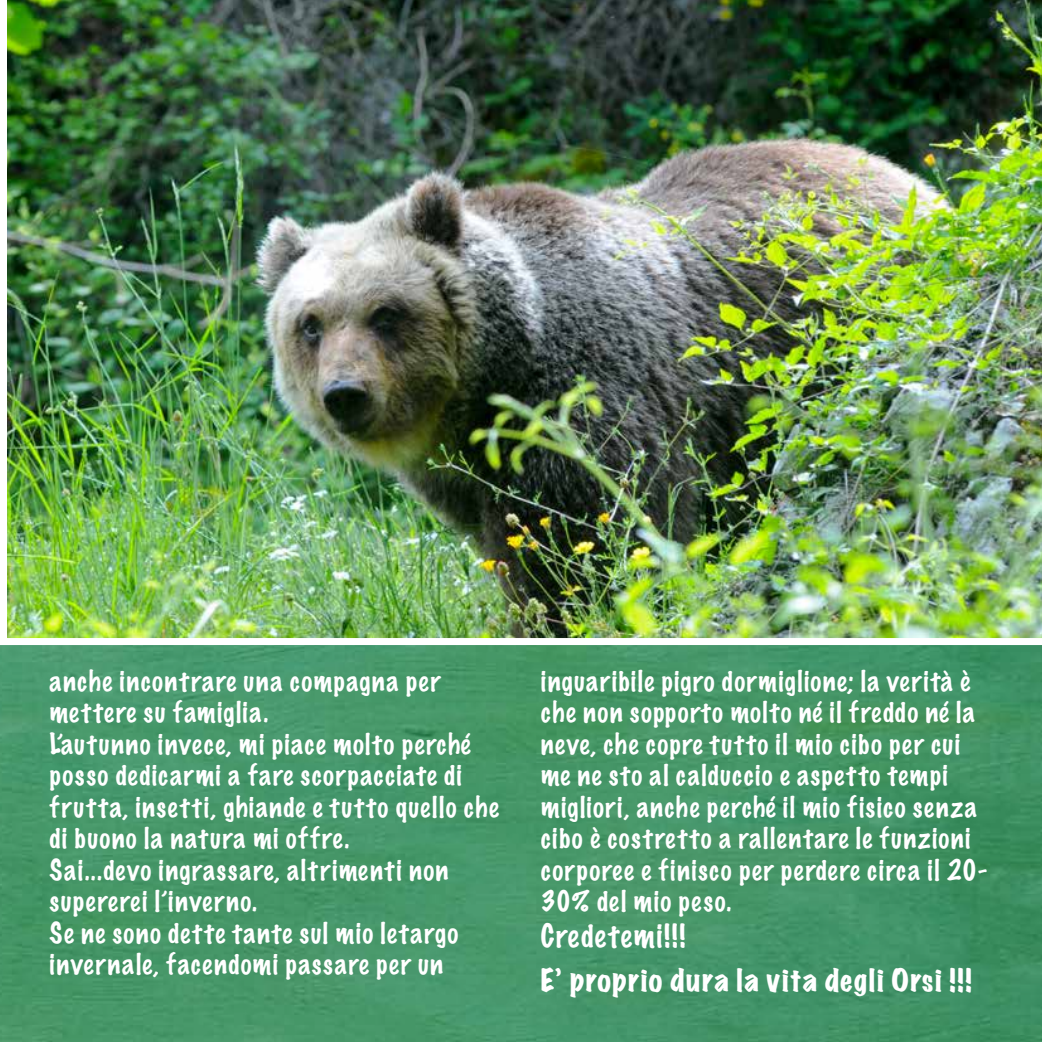
<style>
.page{position:relative;width:1042px;height:1042px;background:#fff}
.page>*{position:absolute;margin:0;border:0;box-sizing:border-box;transform-origin:0 0}
.t1{font:100 29.75px "Marker Felt";letter-spacing:.055em;color:#fff}
.t2{font:expanded 28px "Marker Felt";letter-spacing:.05em;color:#fff}
.t3{font:100 26.25px/31.5px "Marker Felt";letter-spacing:.055em;color:#fff}
</style>
<div class="page">
<img style="left:0;top:645px;width:1042px;height:397px">
<img style="left:7px;top:0;width:1035px;height:638px">
<p class="t3" style="left:50px;top:665px;width:451px">anche incontrare una compagna per mettere su famiglia.<br>L’autunno invece, mi piace molto perché posso dedicarmi a fare scorpacciate di frutta, insetti, ghiande e tutto quello che di buono la natura mi offre.<br>Sai...devo ingrassare, altrimenti non supererei l’inverno.<br>Se ne sono dette tante sul mio letargo invernale, facendomi passare per un</p>
<p class="t3" style="left:541px;top:665px;width:448px">inguaribile pigro dormiglione; la verità è che non sopporto molto né il freddo né la neve, che copre tutto il mio cibo per cui me ne sto al calduccio e aspetto tempi migliori, anche perché il mio fisico senza cibo è costretto a rallentare le funzioni corporee e finisco per perdere circa il 20- 30% del mio peso.</p>
<p class="t1" style="left:541px;top:912px;width:146px">Credetemi!!!</p>
<p class="t2" style="left:541px;top:958px;width:432px">E’ proprio dura la vita degli Orsi !!!</p>
</div>
